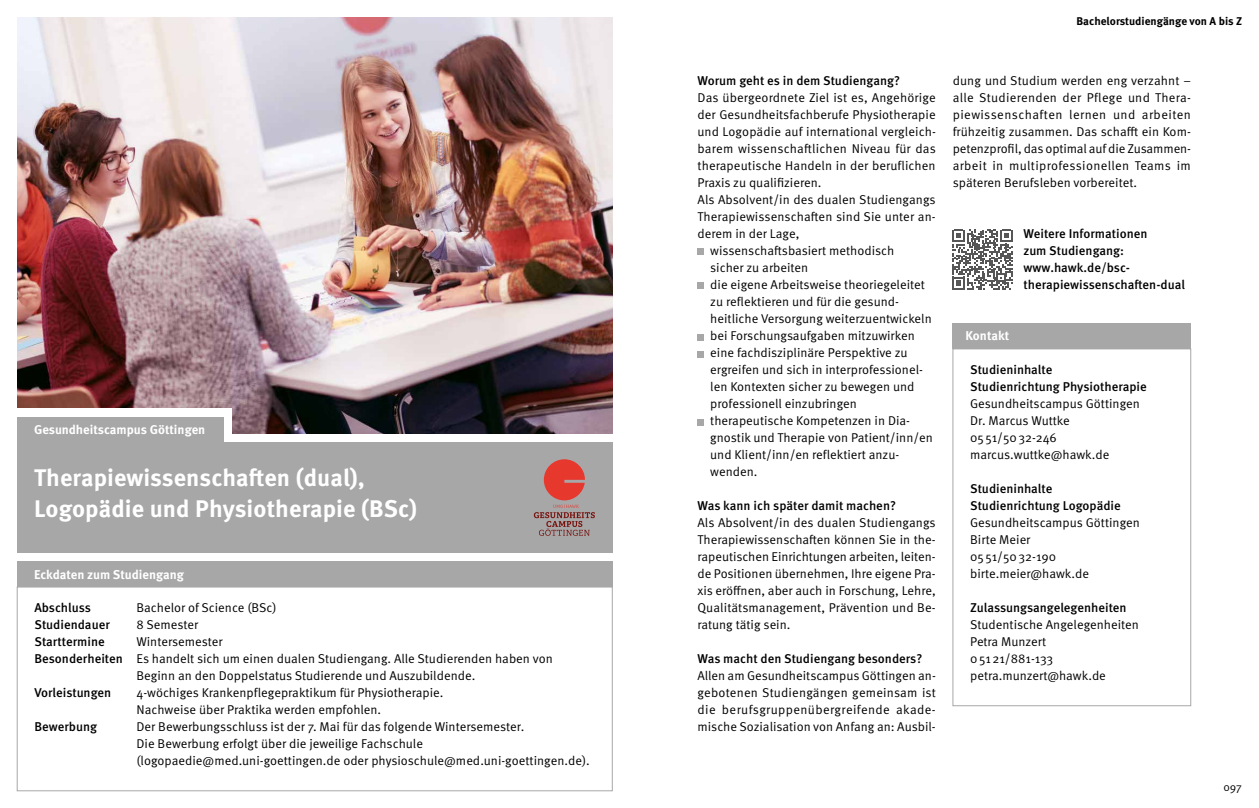
<style>
.page{position:relative;width:1259px;height:808px;background:#fff}
.page>*{position:absolute;margin:0;border:0;box-sizing:border-box;transform-origin:0 0}
.t1{font:700 24px/31.5px "Meta Pro";letter-spacing:.005em;color:#fff}
.t2{font:12.75px/17px "Meta Pro Norm";color:#000}
.t3{font:500 12.75px/17px "Meta Pro";color:#000}
.t4{font:700 12.75px "Meta Pro";color:#fff}
.t5{font:700 11.25px "Meta Pro";color:#000}
.t6{font:11.25px "Meta Pro Norm";color:#000}
.s1{font-family:"Meta Pro";font-weight:500}
</style>
<div class="page">
<img style="left:17px;top:17px;width:595px;height:417px">
<div style="left:952px;top:323px;width:239px;height:26px;background:#a7a7a8"></div>
<div style="left:952px;top:349px;width:239px;height:357px;border:1px solid #a7a7a8"></div>
<div style="left:17px;top:561px;width:595px;height:26px;background:#a7a7a8"></div>
<div style="left:17px;top:408px;width:215px;height:34px;background:#fff"></div>
<div style="left:17px;top:417px;width:206px;height:25px;background:#a7a7a8"></div>
<div style="left:17px;top:442px;width:595px;height:111px;background:#a7a7a8"></div>
<div style="left:17px;top:587px;width:595px;height:204px;border:1px solid #a7a7a8"></div>
<div style="left:697px;top:249px;width:7px;height:6px;background:#a7a7a8"></div>
<div style="left:697px;top:283px;width:7px;height:6px;background:#a7a7a8"></div>
<div style="left:697px;top:334px;width:7px;height:6px;background:#a7a7a8"></div>
<div style="left:697px;top:351px;width:7px;height:6px;background:#a7a7a8"></div>
<div style="left:697px;top:419px;width:7px;height:6px;background:#a7a7a8"></div>
<svg style="left:534px;top:459px;width:61px;height:77px"></svg>
<svg style="left:952px;top:230px;width:60px;height:59px"></svg>
<p class="t4" style="left:34px;top:420px;width:173px">Gesundheitscampus Göttingen</p>
<h1 class="t1" style="left:34px;top:460px;width:384px">Therapiewissenschaften (dual),<br>Logopädie und Physiotherapie (BSc)</h1>
<p class="t4" style="left:34px;top:564px;width:152px">Eckdaten zum Studiengang</p>
<p class="t3" style="left:34px;top:599px;width:58px">Abschluss</p>
<p class="t2" style="left:136px;top:599px;width:142px">Bachelor of Science (BSc)</p>
<p class="t3" style="left:34px;top:616px;width:77px">Studiendauer</p>
<p class="t2" style="left:136px;top:616px;width:63px">8 Semester</p>
<p class="t3" style="left:34px;top:633px;width:72px">Starttermine</p>
<p class="t2" style="left:136px;top:633px;width:88px">Wintersemester</p>
<p class="t2" style="left:34px;top:650px;width:520px"><span class="s1">Besonderheiten</span> Es handelt sich um einen dualen Studiengang. Alle Studierenden haben von</p>
<p class="t2" style="left:136px;top:667px;width:340px">Beginn an den Doppelstatus Studierende und Auszubildende.</p>
<p class="t3" style="left:34px;top:684px;width:78px">Vorleistungen</p>
<p class="t2" style="left:136px;top:684px;width:308px">4-wöchiges Krankenpflegepraktikum für Physiotherapie.<br>Nachweise über Praktika werden empfohlen.</p>
<p class="t3" style="left:34px;top:718px;width:64px">Bewerbung</p>
<p class="t2" style="left:136px;top:718px;width:455px">Der Bewerbungsschluss ist der 7. Mai für das folgende Wintersemester.<br>Die Bewerbung erfolgt über die jeweilige Fachschule (logopaedie@med.uni-goettingen.de oder physioschule@med.uni-goettingen.de).</p>
<p class="t5" style="left:1076px;top:13px;width:167px">Bachelorstudiengänge von A bis Z</p>
<p class="t3" style="left:697px;top:71px;width:204px">Worum geht es in dem Studiengang?</p>
<p class="t2" style="left:697px;top:88px;width:240px">Das übergeordnete Ziel ist es, Angehörige</p>
<p class="t2" style="left:697px;top:105px;width:240px">der Gesundheitsfachberufe Physiotherapie</p>
<p class="t2" style="left:697px;top:122px;width:240px">und Logopädie auf international vergleich-</p>
<p class="t2" style="left:697px;top:139px;width:240px">barem wissenschaftlichen Niveau für das</p>
<p class="t2" style="left:697px;top:156px;width:240px">therapeutische Handeln in der beruflichen</p>
<p class="t2" style="left:697px;top:173px;width:125px">Praxis zu qualifizieren.</p>
<p class="t2" style="left:697px;top:190px;width:240px">Als Absolvent/in des dualen Studiengangs</p>
<p class="t2" style="left:697px;top:207px;width:240px">Therapiewissenschaften sind Sie unter an-</p>
<p class="t2" style="left:697px;top:224px;width:103px">derem in der Lage,</p>
<p class="t2" style="left:710px;top:241px;width:186px">wissenschaftsbasiert methodisch</p>
<p class="t2" style="left:710px;top:258px;width:99px">sicher zu arbeiten</p>
<p class="t2" style="left:710px;top:275px;width:216px">die eigene Arbeitsweise theoriegeleitet</p>
<p class="t2" style="left:710px;top:292px;width:189px">zu reflektieren und für die gesund-</p>
<p class="t2" style="left:710px;top:309px;width:223px">heitliche Versorgung weiterzuentwickeln</p>
<p class="t2" style="left:710px;top:326px;width:206px">bei Forschungsaufgaben mitzuwirken</p>
<p class="t2" style="left:710px;top:343px;width:199px">eine fachdisziplinäre Perspektive zu</p>
<p class="t2" style="left:710px;top:360px;width:213px">ergreifen und sich in interprofessionel-</p>
<p class="t2" style="left:710px;top:377px;width:206px">len Kontexten sicher zu bewegen und</p>
<p class="t2" style="left:710px;top:394px;width:148px">professionell einzubringen</p>
<p class="t2" style="left:710px;top:411px;width:201px">therapeutische Kompetenzen in Dia-</p>
<p class="t2" style="left:710px;top:428px;width:224px">gnostik und Therapie von Patient/inn/en</p>
<p class="t2" style="left:710px;top:446px;width:189px">und Klient/inn/en reflektiert anzu-</p>
<p class="t2" style="left:710px;top:463px;width:49px">wenden.</p>
<p class="t3" style="left:697px;top:497px;width:200px">Was kann ich später damit machen?</p>
<p class="t2" style="left:697px;top:514px;width:240px;text-align:justify">Als Absolvent/in des dualen Studiengangs Therapiewissenschaften können Sie in the&shy;rapeutischen Einrichtungen arbeiten, leiten&shy;de Positionen übernehmen, Ihre eigene Pra&shy;xis eröffnen, aber auch in Forschung, Lehre, Qualitätsmanagement, Prävention und Be&shy;ratung tätig sein.</p>
<p class="t3" style="left:697px;top:650px;width:226px">Was macht den Studiengang besonders?</p>
<p class="t2" style="left:697px;top:667px;width:240px;text-align:justify">Allen am Gesundheitscampus Göttingen an&shy;gebotenen Studiengängen gemeinsam ist die berufsgruppenübergreifende akade&shy;mische Sozialisation von Anfang an: Ausbil-</p>
<p class="t2" style="left:952px;top:71px;width:240px;text-align:justify">dung und Studium werden eng verzahnt – alle Studierenden der Pflege und Thera&shy;piewissenschaften lernen und arbeiten frühzeitig zusammen. Das schafft ein Kom&shy;petenzprofil, das optimal auf die Zusammen&shy;arbeit in multiprofessionellen Teams im späteren Berufsleben vorbereitet.</p>
<p class="t3" style="left:1023px;top:224px;width:163px">Weitere Informationen<br>zum Studiengang: www.hawk.de/bsc&shy;therapiewissenschaften-dual</p>
<p class="t4" style="left:965px;top:326px;width:45px">Kontakt</p>
<p class="t3" style="left:970px;top:360px;width:178px">Studieninhalte<br>Studienrichtung Physiotherapie</p>
<p class="t2" style="left:970px;top:394px;width:171px">Gesundheitscampus Göttingen<br>Dr. Marcus Wuttke<br>0551/5032-246 marcus.wuttke@hawk.de</p>
<p class="t3" style="left:970px;top:480px;width:152px">Studieninhalte<br>Studienrichtung Logopädie</p>
<p class="t2" style="left:970px;top:514px;width:171px">Gesundheitscampus Göttingen<br>Birte Meier<br>0551/5032-190 birte.meier@hawk.de</p>
<p class="t3" style="left:970px;top:599px;width:158px">Zulassungsangelegenheiten</p>
<p class="t2" style="left:970px;top:616px;width:170px">Studentische Angelegenheiten<br>Petra Munzert<br>05121/881-133 petra.munzert@hawk.de</p>
<p class="t6" style="left:1223px;top:778px;width:20px">097</p>
</div>
